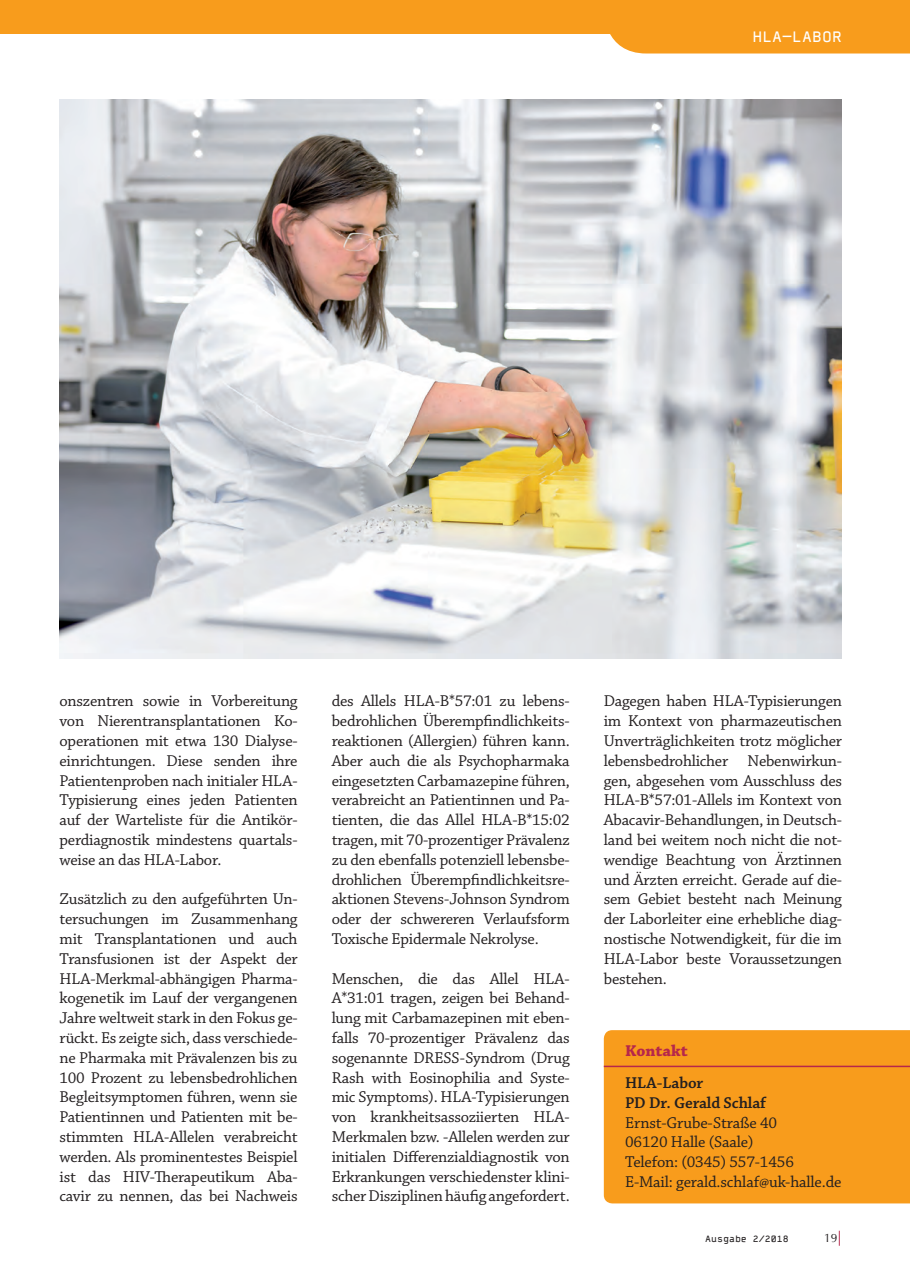
<style>
.page{position:relative;width:910px;height:1280px;background:#fff}
.page>*{position:absolute;margin:0;border:0;box-sizing:border-box;transform-origin:0 0}
.t1{font:16.5px/19.8px "Chaparral Pro";letter-spacing:-.015em;color:#231f20;text-align:justify}
.t2{font:600 16.5px/19.8px "Chaparral Pro";letter-spacing:-.01em;color:#231f20}
.t3{font:700 16.5px "Chaparral Pro";color:#b6274b}
.t4{font:15px "Typestar OCR";color:#fff}
.t5{font:12px "Optima LT";color:#231f20}
.t6{font:9px "Typestar OCR";color:#231f20}
.s1{font-family:"Myriad Pro";font-size:15px;color:#b6274b}
</style>
<div class="page">
<div style="left:0;top:0;width:910px;height:33px;background:#f89c1c"></div>
<div style="left:604px;top:1030px;width:306px;height:173px;background:#f89c1c"></div>
<hr style="left:604px;top:1066px;width:306px;height:1px;background:#b6274b">
<svg style="left:604px;top:33px;width:306px;height:21px;background:#f8a32c"></svg>
<img style="left:60px;top:100px;width:782px;height:559px">
<p class="t4" style="left:752px;top:28px;width:91px">HLA-LABOR</p>
<p class="t1" style="left:60px;top:692px;width:240px">onszentren sowie in Vorbereitung von Nierentransplantationen Ko&shy;operationen mit etwa 130 Dialyse&shy;einrichtungen. Diese senden ihre Patientenproben nach initialer HLA-Typisierung eines jeden Patienten auf der Warteliste für die Antikör&shy;perdiagnostik mindestens quartals&shy;weise an das HLA-Labor.</p>
<p class="t1" style="left:60px;top:890px;width:240px">Zusätzlich zu den aufgeführten Un&shy;tersuchungen im Zusammenhang mit Transplantationen und auch Transfusionen ist der Aspekt der HLA-Merkmal-abhängigen Pharma&shy;kogenetik im Lauf der vergangenen Jahre weltweit stark in den Fokus ge&shy;rückt. Es zeigte sich, dass verschiede&shy;ne Pharmaka mit Prävalenzen bis zu 100 Prozent zu lebensbedrohlichen Begleitsymptomen führen, wenn sie Patientinnen und Patienten mit be&shy;stimmten HLA-Allelen verabreicht werden. Als prominentestes Beispiel ist das HIV-Therapeutikum Aba&shy;cavir zu nennen, das bei Nachweis</p>
<p class="t1" style="left:332px;top:692px;width:240px">des Allels HLA-B*57:01 zu lebens&shy;bedrohlichen Überempfindlichkeits&shy;reaktionen (Allergien) führen kann.<br>Aber auch die als Psychopharmaka eingesetzten Carbamazepine führen, verabreicht an Patientinnen und Pa&shy;tienten, die das Allel HLA-B*15:02 tragen, mit 70-prozentiger Prävalenz zu den ebenfalls potenziell lebensbe&shy;drohlichen Überempfindlichkeitsre&shy;aktionen Stevens-Johnson Syndrom oder der schwereren Verlaufsform Toxische Epidermale Nekrolyse.</p>
<p class="t1" style="left:332px;top:969px;width:240px">Menschen, die das Allel HLA-A*31:01 tragen, zeigen bei Behand&shy;lung mit Carbamazepinen mit eben&shy;falls 70-prozentiger Prävalenz das sogenannte DRESS-Syndrom (Drug Rash with Eosinophilia and Syste&shy;mic Symptoms). HLA-Typisierungen von krankheitsassoziierten HLA-Merkmalen bzw. -Allelen werden zur initialen Differenzialdiagnostik von Erkrankungen verschiedenster klini&shy;scher Disziplinen häufig angefordert.</p>
<p class="t1" style="left:604px;top:692px;width:240px">Dagegen haben HLA-Typisierungen im Kontext von pharmazeutischen Unverträglichkeiten trotz möglicher lebensbedrohlicher Nebenwirkun&shy;gen, abgesehen vom Ausschluss des HLA-B*57:01-Allels im Kontext von Abacavir-Behandlungen, in Deutsch&shy;land bei weitem noch nicht die not&shy;wendige Beachtung von Ärztinnen und Ärzten erreicht. Gerade auf die&shy;sem Gebiet besteht nach Meinung der Laborleiter eine erhebliche diag&shy;nostische Notwendigkeit, für die im HLA-Labor beste Voraussetzungen bestehen.</p>
<p class="t3" style="left:625px;top:1041px;width:64px">Kontakt</p>
<p class="t2" style="left:625px;top:1073px;width:142px">HLA-Labor<br>PD Dr. Gerald Schlaf</p>
<p class="t1" style="left:625px;top:1113px;width:218px;text-align:left">Ernst-Grube-Straße 40<br>06120 Halle (Saale)<br>Telefon: (0345) 557-1456<br>E-Mail: gerald.schlaf@uk-halle.de</p>
<p class="t6" style="left:705px;top:1233px;width:85px">Ausgabe 2/2018</p>
<p class="t5" style="left:824px;top:1231px;width:19px">19<span class="s1">|</span></p>
</div>
